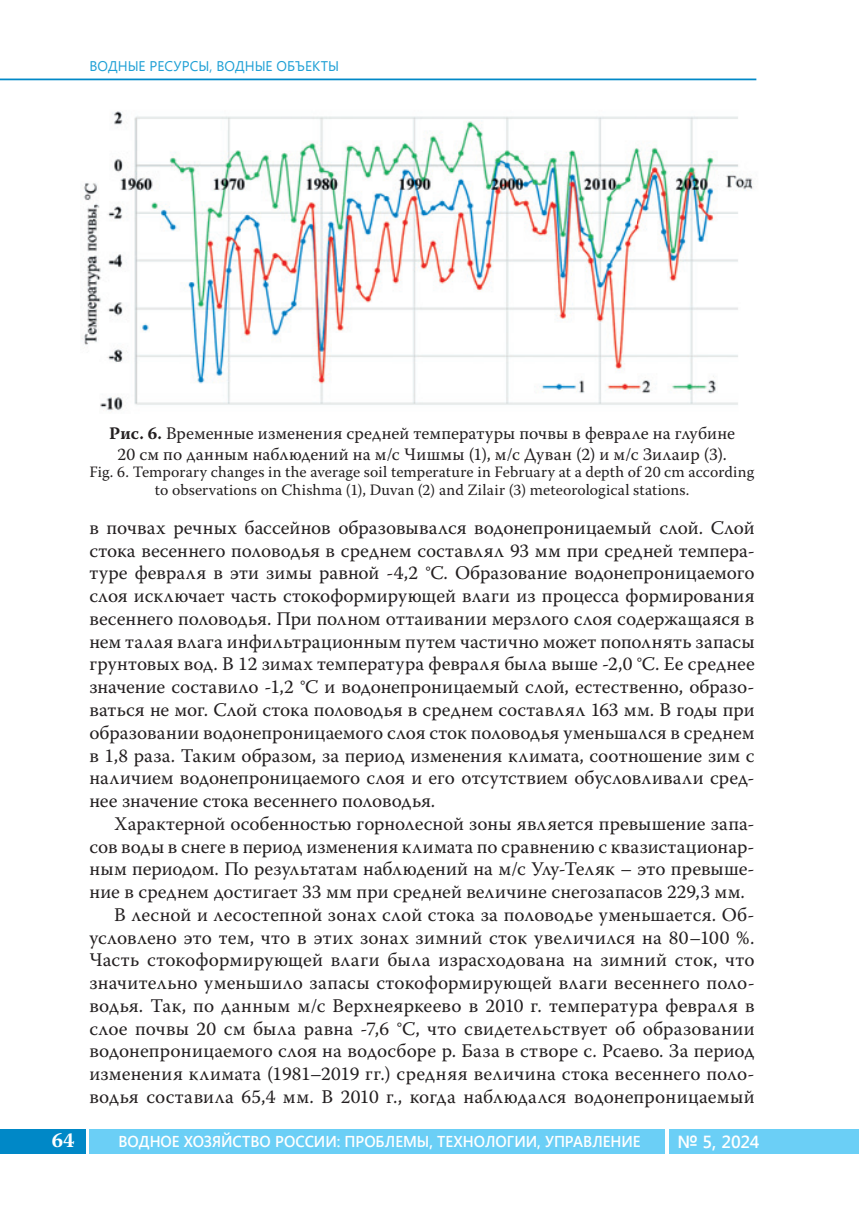
<style>
.page{position:relative;width:859px;height:1206px;background:#fff}
.page>*{position:absolute;margin:0;border:0;box-sizing:border-box;transform-origin:0 0}
.t1{font:700 21px "Warnock Pro";color:#fff}
.t2{font:19.25px "Warnock Pro";letter-spacing:.005em;color:#231f20}
.t3{font:17.5px/21px "Warnock Pro";letter-spacing:.005em;color:#231f20;text-align:center}
.t4{font:600 17.5px "Segoe UI";color:#fff}
.t5{font:15.75px/17.5px "Warnock Pro";letter-spacing:.01em;color:#231f20;text-align:center}
.t6{font:600 15.75px "Segoe UI";letter-spacing:-.005em;color:#fff;scale:.95 1}
.t7{font:14px "Segoe UI";color:#1fa0d5}
.s1{font-weight:700}
</style>
<div class="page">
<div style="left:89px;top:1128px;width:576px;height:25px;background:#6bcff6"></div>
<div style="left:0;top:1128px;width:86px;height:25px;background:#0088c7"></div>
<div style="left:669px;top:1128px;width:189px;height:25px;background:#6bcff6"></div>
<hr style="left:0;top:79px;width:756px;height:1px;background:#0088c7">
<img style="left:82px;top:111px;width:671px;height:300px">
<p class="t7" style="left:89px;top:56px;width:251px">ВОДНЫЕ РЕСУРСЫ, ВОДНЫЕ ОБЪЕКТЫ</p>
<p class="t3" style="left:109px;top:424px;width:627px"><span class="s1">Рис. 6.</span> Временные изменения средней температуры почвы в феврале на глубине<br>20 см по данным наблюдений на м/с Чишмы (1), м/с Дуван (2) и м/с Зилаир (3).</p>
<p class="t5" style="left:90px;top:464px;width:666px">Fig. 6. Temporary changes in the average soil temperature in February at a depth of 20 cm according to observations on Chishma (1), Duvan (2) and Zilair (3) meteorological stations.</p>
<p class="t2" style="left:89px;top:520px;width:666px">в почвах речных бассейнов образовывался водонепроницаемый слой. Слой</p>
<p class="t2" style="left:89px;top:543px;width:666px">стока весеннего половодья в среднем составлял 93 мм при средней темпера-</p>
<p class="t2" style="left:89px;top:565px;width:666px">туре февраля в эти зимы равной -4,2 °С. Образование водонепроницаемого</p>
<p class="t2" style="left:89px;top:588px;width:666px">слоя исключает часть стокоформирующей влаги из процесса формирования</p>
<p class="t2" style="left:89px;top:611px;width:666px">весеннего половодья. При полном оттаивании мерзлого слоя содержащаяся в</p>
<p class="t2" style="left:89px;top:634px;width:666px">нем талая влага инфильтрационным путем частично может пополнять запасы</p>
<p class="t2" style="left:89px;top:656px;width:666px">грунтовых вод. В 12 зимах температура февраля была выше -2,0 °С. Ее среднее</p>
<p class="t2" style="left:89px;top:679px;width:666px">значение составило -1,2 °С и водонепроницаемый слой, естественно, образо-</p>
<p class="t2" style="left:89px;top:702px;width:666px">ваться не мог. Слой стока половодья в среднем составлял 163 мм. В годы при</p>
<p class="t2" style="left:89px;top:725px;width:666px">образовании водонепроницаемого слоя сток половодья уменьшался в среднем</p>
<p class="t2" style="left:89px;top:747px;width:666px">в 1,8 раза. Таким образом, за период изменения климата, соотношение зим с</p>
<p class="t2" style="left:89px;top:770px;width:666px">наличием водонепроницаемого слоя и его отсутствием обусловливали сред-</p>
<p class="t2" style="left:89px;top:793px;width:347px">нее значение стока весеннего половодья.</p>
<p class="t2" style="left:114px;top:816px;width:641px">Характерной особенностью горнолесной зоны является превышение запа-</p>
<p class="t2" style="left:89px;top:838px;width:666px">сов воды в снеге в период изменения климата по сравнению с квазистационар-</p>
<p class="t2" style="left:89px;top:861px;width:666px">ным периодом. По результатам наблюдений на м/с Улу-Теляк – это превыше-</p>
<p class="t2" style="left:89px;top:884px;width:657px">ние в среднем достигает 33 мм при средней величине снегозапасов 229,3 мм.</p>
<p class="t2" style="left:114px;top:907px;width:641px">В лесной и лесостепной зонах слой стока за половодье уменьшается. Об-</p>
<p class="t2" style="left:89px;top:929px;width:666px">условлено это тем, что в этих зонах зимний сток увеличился на 80–100 %.</p>
<p class="t2" style="left:89px;top:952px;width:666px">Часть стокоформирующей влаги была израсходована на зимний сток, что</p>
<p class="t2" style="left:89px;top:975px;width:666px">значительно уменьшило запасы стокоформирующей влаги весеннего поло-</p>
<p class="t2" style="left:89px;top:998px;width:666px">водья. Так, по данным м/с Верхнеяркеево в 2010 г. температура февраля в</p>
<p class="t2" style="left:89px;top:1020px;width:666px">слое почвы 20 см была равна -7,6 °С, что свидетельствует об образовании</p>
<p class="t2" style="left:89px;top:1043px;width:666px">водонепроницаемого слоя на водосборе р. База в створе с. Рсаево. За период</p>
<p class="t2" style="left:89px;top:1066px;width:666px">изменения климата (1981–2019 гг.) средняя величина стока весеннего поло-</p>
<p class="t2" style="left:89px;top:1089px;width:666px">водья составила 65,4 мм. В 2010 г., когда наблюдался водонепроницаемый</p>
<p class="t1" style="left:52px;top:1132px;width:24px">64</p>
<p class="t6" style="left:118px;top:1129px;width:551px">ВОДНОЕ ХОЗЯЙСТВО РОССИИ: ПРОБЛЕМЫ, ТЕХНОЛОГИИ, УПРАВЛЕНИЕ</p>
<p class="t4" style="left:677px;top:1128px;width:84px">№ 5, 2024</p>
</div>
